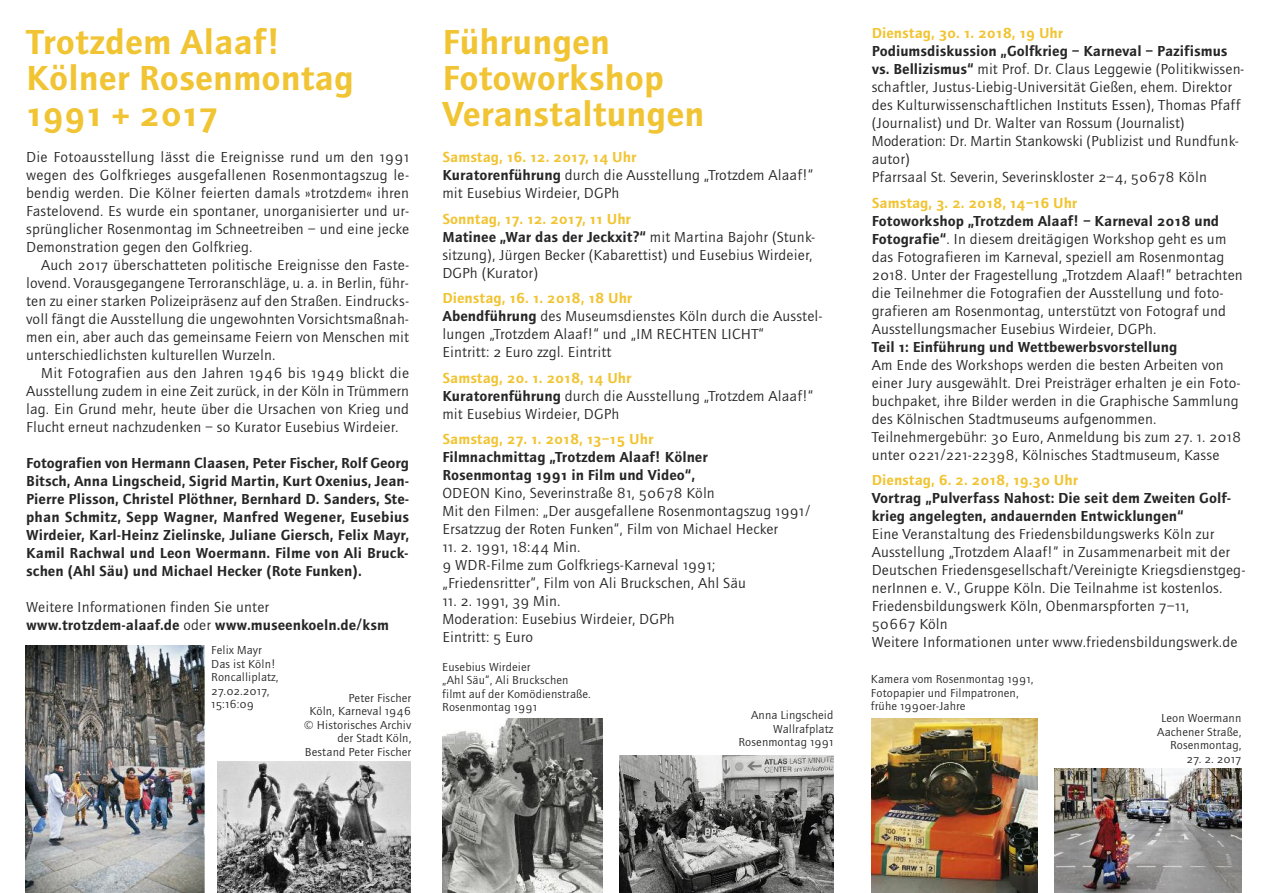
<style>
.page{position:relative;width:1263px;height:893px;background:#fff}
.page>*{position:absolute;margin:0;border:0;box-sizing:border-box;transform-origin:0 0}
.t1{font:700 36px/36px "FH Key Sans";color:#f1c433}
.t2{font:15px/18px "FH Key Sans Normal";color:#272627}
.t3{font:700 15px/18px "FH Key Sans";color:#272627}
.t4{font:700 15px "FH Key Sans";color:#f1c433}
.t5{font:12px/13.5px "FH Key Sans Normal";color:#272627;text-align:right}
.s1{font-family:"FH Key Sans Normal";font-weight:400}
.s2{font-family:"FH Key Sans";font-weight:700}
.s3{color:#f1c433}
</style>
<div class="page">
<img style="left:620px;top:756px;width:213px;height:137px">
<img style="left:26px;top:645px;width:181px;height:248px">
<img style="left:217px;top:761px;width:193px;height:132px">
<img style="left:1054px;top:768px;width:188px;height:125px">
<img style="left:442px;top:718px;width:161px;height:175px">
<img style="left:872px;top:718px;width:165px;height:175px">
<h1 class="t1" style="left:26px;top:28px;width:329px">Trotzdem Alaaf!<br>Kölner Rosenmontag<br>1991 + 2017</h1>
<p class="t2" style="left:26px;top:150px;width:385px;text-align:justify">Die Fotoausstellung lässt die Ereignisse rund um den 1991 wegen des Golfkrieges ausgefallenen Rosenmontagszug le&shy;bendig werden. Die Kölner feierten damals »trotzdem« ihren Fastelovend. Es wurde ein spontaner, unorganisierter und ur&shy;sprünglicher Rosenmontag im Schneetreiben – und eine jecke Demonstration gegen den Golfkrieg.</p>
<p class="t2" style="left:26px;top:258px;width:385px;text-align:justify;text-indent:15px">Auch 2017 überschatteten politische Ereignisse den Faste&shy;lovend. Vorausgegangene Terroranschläge, u. a. in Berlin, führ&shy;ten zu einer starken Polizeipräsenz auf den Straßen. Eindrucks&shy;voll fängt die Ausstellung die ungewohnten Vorsichtsmaßnah&shy;men ein, aber auch das gemeinsame Feiern von Menschen mit unterschiedlichsten kulturellen Wurzeln.</p>
<p class="t2" style="left:26px;top:366px;width:385px;text-align:justify;text-indent:15px">Mit Fotografien aus den Jahren 1946 bis 1949 blickt die Ausstellung zudem in eine Zeit zurück, in der Köln in Trümmern lag. Ein Grund mehr, heute über die Ursachen von Krieg und Flucht erneut nachzudenken – so Kurator Eusebius Wirdeier.</p>
<p class="t3" style="left:26px;top:456px;width:385px;text-align:justify">Fotografien von Hermann Claasen, Peter Fischer, Rolf Georg Bitsch, Anna Lingscheid, Sigrid Martin, Kurt Oxenius, Jean-Pierre Plisson, Christel Plöthner, Bernhard D. Sanders, Ste&shy;phan Schmitz, Sepp Wagner, Manfred Wegener, Eusebius Wirdeier, Karl-Heinz Zielinske, Juliane Giersch, Felix Mayr, Kamil Rachwal und Leon Woermann. Filme von Ali Bruck&shy;schen (Ahl Säu) und Michael Hecker (Rote Funken).</p>
<p class="t2" style="left:26px;top:600px;width:245px">Weitere Informationen finden Sie unter</p>
<p class="t3" style="left:26px;top:618px;width:364px">www.trotzdem-alaaf.de <span class="s1">oder</span> www.museenkoeln.de/ksm</p>
<p class="t5" style="left:211px;top:645px;width:69px;text-align:left">Felix Mayr<br>Das ist Köln!<br>Roncalliplatz,<br>27.02.2017,<br>15:16:09</p>
<p class="t5" style="left:304px;top:692px;width:109px">Peter Fischer<br>Köln, Karneval 1946 © Historisches Archiv der Stadt Köln,<br>Bestand Peter Fischer</p>
<h1 class="t1" style="left:442px;top:28px;width:263px">Führungen<br>Fotoworkshop<br>Veranstaltungen</h1>
<p class="t4" style="left:442px;top:152px;width:196px">Samstag, 16. 12. 2017, 14 Uhr</p>
<p class="t2" style="left:442px;top:168px;width:373px"><span class="s2">Kuratorenführung</span> durch die Ausstellung „Trotzdem Alaaf!“ mit Eusebius Wirdeier, DGPh</p>
<p class="t3" style="left:442px;top:211px;width:375px"><span class="s3">Sonntag, 17. 12. 2017, 11 Uhr<br></span>Matinee „War das der Jeckxit?“ <span class="s1">mit Martina Bajohr (Stunk-</span></p>
<p class="t2" style="left:442px;top:247px;width:372px">sitzung), Jürgen Becker (Kabarettist) und Eusebius Wirdeier,<br>DGPh (Kurator)</p>
<p class="t4" style="left:442px;top:293px;width:192px">Dienstag, 16. 1. 2018, 18 Uhr</p>
<p class="t2" style="left:442px;top:309px;width:382px"><span class="s2">Abendführung</span> des Museumsdienstes Köln durch die Ausstel&shy;lungen „Trotzdem Alaaf!“ und „IM RECHTEN LICHT“<br>Eintritt: 2 Euro zzgl. Eintritt</p>
<p class="t4" style="left:442px;top:372px;width:191px">Samstag, 20. 1. 2018, 14 Uhr</p>
<p class="t2" style="left:442px;top:388px;width:373px"><span class="s2">Kuratorenführung</span> durch die Ausstellung „Trotzdem Alaaf!“ mit Eusebius Wirdeier, DGPh</p>
<p class="t4" style="left:442px;top:434px;width:213px">Samstag, 27. 1. 2018, 13–15 Uhr</p>
<p class="t3" style="left:442px;top:450px;width:267px">Filmnachmittag „Trotzdem Alaaf! Kölner<br>Rosenmontag 1991 in Film und Video“,</p>
<p class="t2" style="left:442px;top:486px;width:370px">ODEON Kino, Severinstraße 81, 50678 Köln<br>Mit den Filmen: „Der ausgefallene Rosenmontagszug 1991/<br>Ersatzzug der Roten Funken“, Film von Michael Hecker</p>
<p class="t2" style="left:442px;top:540px;width:305px">11. 2. 1991, 18:44 Min.<br>9 WDR-Filme zum Golfkriegs-Karneval 1991; „Friedensritter“, Film von Ali Bruckschen, Ahl Säu</p>
<p class="t2" style="left:442px;top:594px;width:234px">11. 2. 1991, 39 Min.<br>Moderation: Eusebius Wirdeier, DGPh<br>Eintritt: 5 Euro</p>
<p class="t5" style="left:442px;top:661px;width:150px;text-align:left">Eusebius Wirdeier<br>„Ahl Säu“, Ali Bruckschen filmt auf der Komödienstraße.<br>Rosenmontag 1991</p>
<p class="t5" style="left:738px;top:710px;width:96px">Anna Lingscheid<br>Wallrafplatz<br>Rosenmontag 1991</p>
<p class="t4" style="left:872px;top:28px;width:193px">Dienstag, 30. 1. 2018, 19 Uhr</p>
<p class="t3" style="left:872px;top:44px;width:357px">Podiumsdiskussion „Golfkrieg – Karneval – Pazifismus</p>
<p class="t2" style="left:872px;top:62px;width:374px"><span class="s2">vs. Bellizismus“</span> mit Prof. Dr. Claus Leggewie (Politikwissen&shy;schaftler, Justus-Liebig-Universität Gießen, ehem. Direktor des Kulturwissenschaftlichen Instituts Essen), Thomas Pfaff (Journalist) und Dr. Walter van Rossum (Journalist)<br>Moderation: Dr. Martin Stankowski (Publizist und Rundfunk&shy;autor)<br>Pfarrsaal St. Severin, Severinskloster 2–4, 50678 Köln</p>
<p class="t4" style="left:872px;top:198px;width:207px">Samstag, 3. 2. 2018, 14–16 Uhr</p>
<p class="t3" style="left:872px;top:213px;width:349px">Fotoworkshop „Trotzdem Alaaf! – Karneval 2018 und</p>
<p class="t2" style="left:872px;top:231px;width:373px"><span class="s2">Fotografie“</span>. In diesem dreitägigen Workshop geht es um das Fotografieren im Karneval, speziell am Rosenmontag 2018. Unter der Fragestellung „Trotzdem Alaaf!” betrachten die Teilnehmer die Fotografien der Ausstellung und foto&shy;grafieren am Rosenmontag, unterstützt von Fotograf und Ausstellungsmacher Eusebius Wirdeier, DGPh.</p>
<p class="t3" style="left:872px;top:339px;width:307px">Teil 1: Einführung und Wettbewerbsvorstellung</p>
<p class="t2" style="left:872px;top:357px;width:371px">Am Ende des Workshops werden die besten Arbeiten von einer Jury ausgewählt. Drei Preisträger erhalten je ein Foto&shy;buchpaket, ihre Bilder werden in die Graphische Sammlung des Kölnischen Stadtmuseums aufgenommen.<br>Teilnehmergebühr: 30 Euro, Anmeldung bis zum 27. 1. 2018 unter 0221/221-22398, Kölnisches Stadtmuseum, Kasse</p>
<p class="t4" style="left:872px;top:475px;width:208px">Dienstag, 6. 2. 2018, 19.30 Uhr</p>
<p class="t3" style="left:872px;top:491px;width:361px">Vortrag „Pulverfass Nahost: Die seit dem Zweiten Golf&shy;krieg angelegten, andauernden Entwicklungen“</p>
<p class="t2" style="left:872px;top:527px;width:375px">Eine Veranstaltung des Friedensbildungswerks Köln zur Ausstellung „Trotzdem Alaaf!“ in Zusammenarbeit mit der Deutschen Friedensgesellschaft/Vereinigte Kriegsdienstgeg&shy;nerInnen e. V., Gruppe Köln. Die Teilnahme ist kostenlos.<br>Friedensbildungswerk Köln, Obenmarspforten 7–11,<br>50667 Köln<br>Weitere Informationen unter www.friedensbildungswerk.de</p>
<p class="t5" style="left:871px;top:674px;width:164px;text-align:left">Kamera vom Rosenmontag 1991,<br>Fotopapier und Filmpatronen, frühe 1990er-Jahre</p>
<p class="t5" style="left:1157px;top:713px;width:86px">Leon Woermann<br>Aachener Straße,<br>Rosenmontag,</p>
<p class="t5" style="left:1186px;top:753px;width:57px">27. 2. 2017</p>
</div>
